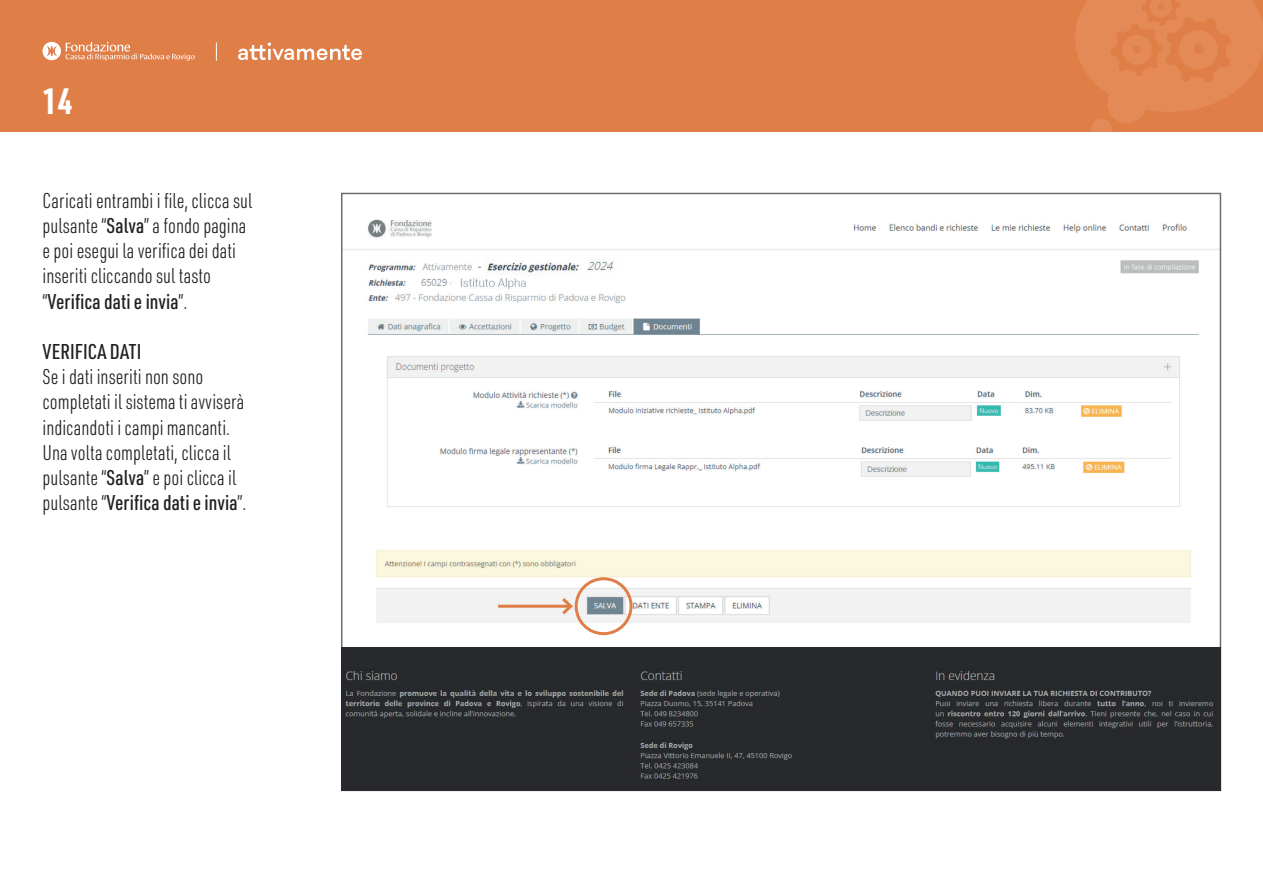
<style>
.page{position:relative;width:1263px;height:893px;background:#fff}
.page>*{position:absolute;margin:0;border:0;box-sizing:border-box;transform-origin:0 0}
.t1{font:700 36px "URWDIN Cond";color:#fff}
.t2{font:300 21px/25.2px "URWDIN Cond";color:#231f20}
.t3{font:500 21px "URWDIN Cond";color:#231f20}
.s1{font-weight:500}
</style>
<div class="page">
<img style="left:344px;top:219px;width:874px;height:417px">
<div style="left:0;top:0;width:1263px;height:131px;background:#e07e48"></div>
<svg style="left:1075px;top:0;width:188px;height:131px"></svg>
<svg style="left:238px;top:43px;width:124px;height:17px"></svg>
<svg style="left:43px;top:42px;width:152px;height:19px"></svg>
<svg style="left:216px;top:43px;width:1px;height:18px"></svg>
<div style="left:575px;top:577px;width:57px;height:58px;border:3px solid #e07e48;border-radius:50%"></div>
<hr style="left:498px;top:605px;width:73px;height:3px;background:#e07e48">
<svg style="left:559px;top:595px;width:16px;height:22px"></svg>
<img style="left:342px;top:647px;width:878px;height:143px">
<h1 class="t1" style="left:43px;top:77px;width:32px">14</h1>
<p class="t2" style="left:43px;top:187px;width:211px">Caricati entrambi i file, clicca sul pulsante “<span class="s1">Salva</span>” a fondo pagina e poi esegui la verifica dei dati inseriti cliccando sul tasto “<span class="s1">Verifica dati e invia</span>”.</p>
<p class="t3" style="left:43px;top:338px;width:101px">VERIFICA DATI</p>
<p class="t2" style="left:43px;top:363px;width:205px">Se i dati inseriti non sono completati il sistema ti avviserà indicandoti i campi mancanti.<br>Una volta completati, clicca il pulsante “<span class="s1">Salva</span>” e poi clicca il pulsante “<span class="s1">Verifica dati e invia</span>”.</p>
</div>
